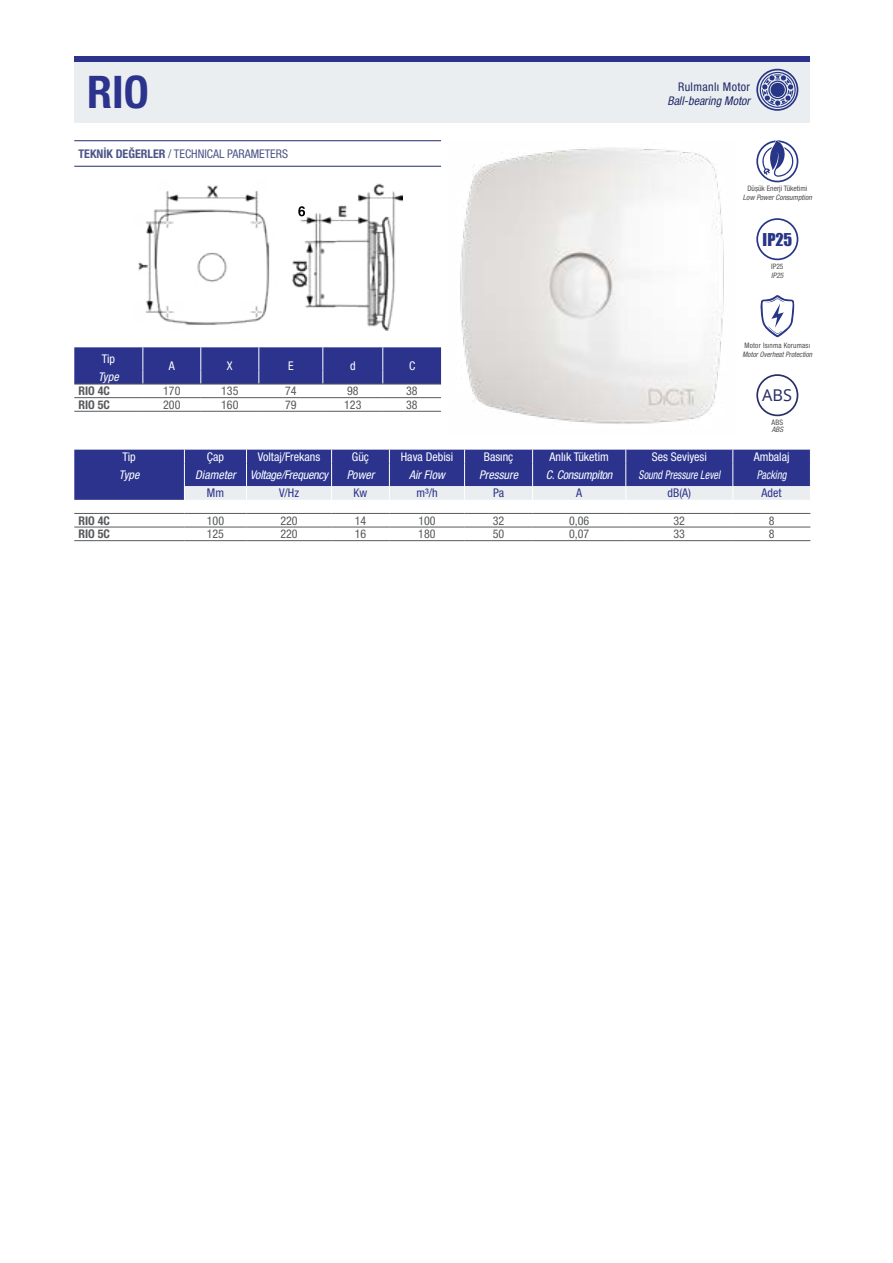
<style>
.page{position:relative;width:893px;height:1263px;background:#fff}
.page>*{position:absolute;margin:0;border:0;box-sizing:border-box;transform-origin:0 0}
.t1{font:700 condensed 45px "Helvetica Neue LT Pro";color:#2b338d}
.t2{font:16.2px "Impact";color:#273687}
.t3{font:16.2px "Noto Sans";color:#273066}
.t4{font:condensed 12px "Helvetica Neue LT Pro";color:#fff}
.t5{font:condensed 12px "Helvetica Neue LT Pro";color:#58595b}
.t6{font:italic condensed 12px "Helvetica Neue LT Pro";letter-spacing:-.02em;color:#fff}
.t7{font:condensed 12px "Helvetica Neue LT Pro";color:#4e5687}
.t8{font:italic condensed 12px "Helvetica Neue LT Pro";color:#fff}
.t9{font:italic condensed 12px "Helvetica Neue LT Pro";color:#fff;scale:.85 1}
.t10{font:condensed 12px "Helvetica Neue LT Pro";color:#2b338d}
.t11{font:700 condensed 12px "Helvetica Neue LT Pro";color:#58595b}
.t12{font:italic condensed 12px "Helvetica Neue LT Pro";color:#212c69}
.t13{font:condensed 12px "Helvetica Neue LT Pro";letter-spacing:.03em;color:#212c69}
.t14{font:condensed 7.5px "Helvetica Neue LT Pro";color:#4d4d4f}
.t15{font:italic condensed 7.5px "Helvetica Neue LT Pro";color:#4d4d4f}
.t16{font:italic condensed 7.5px "Helvetica Neue LT Pro";color:#4d4d4f;scale:.96 1}
.t17{font:condensed 7.5px "Helvetica Neue LT Pro";letter-spacing:.03em;color:#4d4d4f;scale:.96 1}
.s1{font-weight:700}
</style>
<div class="page">
<div style="left:74px;top:56px;width:736px;height:7px;background:#2b338d"></div>
<div style="left:74px;top:63px;width:736px;height:60px;background:#ebeef0"></div>
<hr style="left:74px;top:140px;width:367px;height:1px;background:#212c69">
<hr style="left:74px;top:166px;width:367px;height:1px;background:#212c69">
<img style="left:138px;top:183px;width:265px;height:147px">
<img style="left:460px;top:147px;width:264px;height:277px">
<svg style="left:756px;top:140px;width:42px;height:42px"></svg>
<svg style="left:756px;top:69px;width:42px;height:42px"></svg>
<div style="left:771px;top:83px;width:14px;height:14px;background:#273687;border-radius:50%"></div>
<svg style="left:756px;top:218px;width:42px;height:42px"></svg>
<hr style="left:74px;top:411px;width:69px;height:1px;background:#58595b">
<hr style="left:143px;top:411px;width:58px;height:1px;background:#58595b">
<hr style="left:201px;top:411px;width:58px;height:1px;background:#58595b">
<hr style="left:259px;top:411px;width:64px;height:1px;background:#58595b">
<hr style="left:323px;top:411px;width:60px;height:1px;background:#58595b">
<hr style="left:383px;top:411px;width:58px;height:1px;background:#58595b">
<svg style="left:74px;top:347px;width:367px;height:37px;background:#30388f"></svg>
<hr style="left:74px;top:384px;width:69px;height:1px;background:#58595b">
<hr style="left:143px;top:384px;width:58px;height:1px;background:#58595b">
<hr style="left:201px;top:384px;width:58px;height:1px;background:#58595b">
<hr style="left:259px;top:384px;width:64px;height:1px;background:#58595b">
<hr style="left:323px;top:384px;width:60px;height:1px;background:#58595b">
<hr style="left:383px;top:384px;width:58px;height:1px;background:#58595b">
<hr style="left:74px;top:397px;width:69px;height:1px;background:#58595b">
<hr style="left:143px;top:397px;width:58px;height:1px;background:#58595b">
<hr style="left:201px;top:397px;width:58px;height:1px;background:#58595b">
<hr style="left:259px;top:397px;width:64px;height:1px;background:#58595b">
<hr style="left:323px;top:397px;width:60px;height:1px;background:#58595b">
<hr style="left:383px;top:397px;width:58px;height:1px;background:#58595b">
<svg style="left:756px;top:374px;width:42px;height:42px"></svg>
<svg style="left:74px;top:450px;width:737px;height:50px;background:#5a61a5"></svg>
<hr style="left:74px;top:513px;width:110px;height:1px;background:#58595b">
<hr style="left:184px;top:513px;width:62px;height:1px;background:#58595b">
<hr style="left:246px;top:513px;width:86px;height:1px;background:#58595b">
<hr style="left:332px;top:513px;width:57px;height:1px;background:#58595b">
<hr style="left:389px;top:513px;width:76px;height:1px;background:#58595b">
<hr style="left:465px;top:513px;width:68px;height:1px;background:#58595b">
<hr style="left:533px;top:513px;width:93px;height:1px;background:#58595b">
<hr style="left:626px;top:513px;width:107px;height:1px;background:#58595b">
<hr style="left:733px;top:513px;width:77px;height:1px;background:#58595b">
<hr style="left:74px;top:527px;width:110px;height:1px;background:#58595b">
<hr style="left:184px;top:527px;width:62px;height:1px;background:#58595b">
<hr style="left:246px;top:527px;width:86px;height:1px;background:#58595b">
<hr style="left:332px;top:527px;width:57px;height:1px;background:#58595b">
<hr style="left:389px;top:527px;width:76px;height:1px;background:#58595b">
<hr style="left:465px;top:527px;width:68px;height:1px;background:#58595b">
<hr style="left:533px;top:527px;width:93px;height:1px;background:#58595b">
<hr style="left:626px;top:527px;width:107px;height:1px;background:#58595b">
<hr style="left:733px;top:527px;width:77px;height:1px;background:#58595b">
<hr style="left:74px;top:540px;width:110px;height:1px;background:#58595b">
<hr style="left:184px;top:540px;width:62px;height:1px;background:#58595b">
<hr style="left:246px;top:540px;width:86px;height:1px;background:#58595b">
<hr style="left:332px;top:540px;width:57px;height:1px;background:#58595b">
<hr style="left:389px;top:540px;width:76px;height:1px;background:#58595b">
<hr style="left:465px;top:540px;width:68px;height:1px;background:#58595b">
<hr style="left:533px;top:540px;width:93px;height:1px;background:#58595b">
<hr style="left:626px;top:540px;width:107px;height:1px;background:#58595b">
<hr style="left:733px;top:540px;width:77px;height:1px;background:#58595b">
<svg style="left:761px;top:295px;width:33px;height:42px"></svg>
<h1 class="t1" style="left:87px;top:65px;width:63px">RIO</h1>
<p class="t7" style="left:79px;top:147px;width:211px"><span class="s1">TEKNİK DEĞERLER</span> / TECHNICAL PARAMETERS</p>
<p class="t4" style="left:102px;top:352px;width:15px">Tip</p>
<p class="t4" style="left:169px;top:359px;width:7px">A</p>
<p class="t4" style="left:227px;top:359px;width:7px">X</p>
<p class="t4" style="left:288px;top:359px;width:7px">E</p>
<p class="t4" style="left:350px;top:359px;width:7px">d</p>
<p class="t4" style="left:409px;top:359px;width:8px">C</p>
<p class="t8" style="left:98px;top:370px;width:22px">Type</p>
<p class="t11" style="left:79px;top:384px;width:33px">RIO 4C</p>
<p class="t5" style="left:163px;top:384px;width:19px">170</p>
<p class="t5" style="left:221px;top:384px;width:19px">135</p>
<p class="t5" style="left:285px;top:384px;width:13px">74</p>
<p class="t5" style="left:347px;top:384px;width:13px">98</p>
<p class="t5" style="left:406px;top:384px;width:13px">38</p>
<p class="t11" style="left:79px;top:397px;width:33px">RIO 5C</p>
<p class="t5" style="left:163px;top:398px;width:19px">200</p>
<p class="t5" style="left:221px;top:398px;width:19px">160</p>
<p class="t5" style="left:285px;top:398px;width:13px">79</p>
<p class="t5" style="left:344px;top:398px;width:19px">123</p>
<p class="t5" style="left:406px;top:398px;width:13px">38</p>
<p class="t13" style="left:678px;top:80px;width:74px">Rulmanlı Motor</p>
<p class="t12" style="left:667px;top:94px;width:84px">Ball-bearing Motor</p>
<p class="t14" style="left:747px;top:184px;width:61px">Düşük Enerji Tüketimi</p>
<p class="t15" style="left:743px;top:193px;width:70px">Low Power Consumption</p>
<h2 class="t2" style="left:763px;top:227px;width:31px">IP25</h2>
<p class="t14" style="left:771px;top:262px;width:14px">IP25</p>
<p class="t15" style="left:771px;top:271px;width:14px">IP25</p>
<p class="t17" style="left:744px;top:341px;width:70px">Motor Isınma Koruması</p>
<p class="t16" style="left:743px;top:350px;width:74px">Motor Overheat Protection</p>
<h2 class="t3" style="left:762px;top:384px;width:31px">ABS</h2>
<p class="t14" style="left:771px;top:418px;width:13px">ABS</p>
<p class="t15" style="left:772px;top:425px;width:13px">ABS</p>
<p class="t4" style="left:122px;top:449px;width:15px">Tip</p>
<p class="t4" style="left:207px;top:449px;width:19px">Çap</p>
<p class="t4" style="left:258px;top:449px;width:64px">Voltaj/Frekans</p>
<p class="t4" style="left:352px;top:449px;width:19px">Güç</p>
<p class="t4" style="left:401px;top:449px;width:54px">Hava Debisi</p>
<p class="t4" style="left:484px;top:449px;width:31px">Basınç</p>
<p class="t4" style="left:549px;top:449px;width:61px">Anlık Tüketim</p>
<p class="t4" style="left:652px;top:449px;width:57px">Ses Seviyesi</p>
<p class="t4" style="left:754px;top:449px;width:37px">Ambalaj</p>
<p class="t8" style="left:119px;top:468px;width:22px">Type</p>
<p class="t6" style="left:195px;top:468px;width:134px">Diameter Voltage/Frequency</p>
<p class="t8" style="left:347px;top:468px;width:29px">Power</p>
<p class="t8" style="left:409px;top:468px;width:37px">Air Flow</p>
<p class="t8" style="left:479px;top:468px;width:40px">Pressure</p>
<p class="t6" style="left:546px;top:468px;width:68px">C. Consumpiton</p>
<p class="t9" style="left:639px;top:468px;width:97px">Sound Pressure Level</p>
<p class="t9" style="left:757px;top:468px;width:36px">Packing</p>
<p class="t10" style="left:207px;top:486px;width:19px">Mm</p>
<p class="t10" style="left:279px;top:486px;width:21px">V/Hz</p>
<p class="t10" style="left:354px;top:486px;width:15px">Kw</p>
<p class="t10" style="left:416px;top:486px;width:23px">m³/h</p>
<p class="t10" style="left:493px;top:486px;width:12px">Pa</p>
<p class="t10" style="left:576px;top:486px;width:7px">A</p>
<p class="t10" style="left:667px;top:486px;width:25px">dB(A)</p>
<p class="t10" style="left:762px;top:486px;width:21px">Adet</p>
<p class="t11" style="left:79px;top:513px;width:33px">RIO 4C</p>
<p class="t5" style="left:207px;top:513px;width:19px">100</p>
<p class="t5" style="left:280px;top:513px;width:19px">220</p>
<p class="t5" style="left:355px;top:513px;width:13px">14</p>
<p class="t5" style="left:418px;top:513px;width:19px">100</p>
<p class="t5" style="left:493px;top:513px;width:13px">32</p>
<p class="t5" style="left:569px;top:513px;width:22px">0,06</p>
<p class="t5" style="left:673px;top:513px;width:13px">32</p>
<p class="t5" style="left:769px;top:513px;width:7px">8</p>
<p class="t11" style="left:79px;top:527px;width:33px">RIO 5C</p>
<p class="t5" style="left:207px;top:527px;width:19px">125</p>
<p class="t5" style="left:280px;top:527px;width:19px">220</p>
<p class="t5" style="left:355px;top:527px;width:13px">16</p>
<p class="t5" style="left:418px;top:527px;width:19px">180</p>
<p class="t5" style="left:493px;top:527px;width:13px">50</p>
<p class="t5" style="left:569px;top:527px;width:22px">0,07</p>
<p class="t5" style="left:673px;top:527px;width:13px">33</p>
<p class="t5" style="left:769px;top:527px;width:7px">8</p>
</div>
